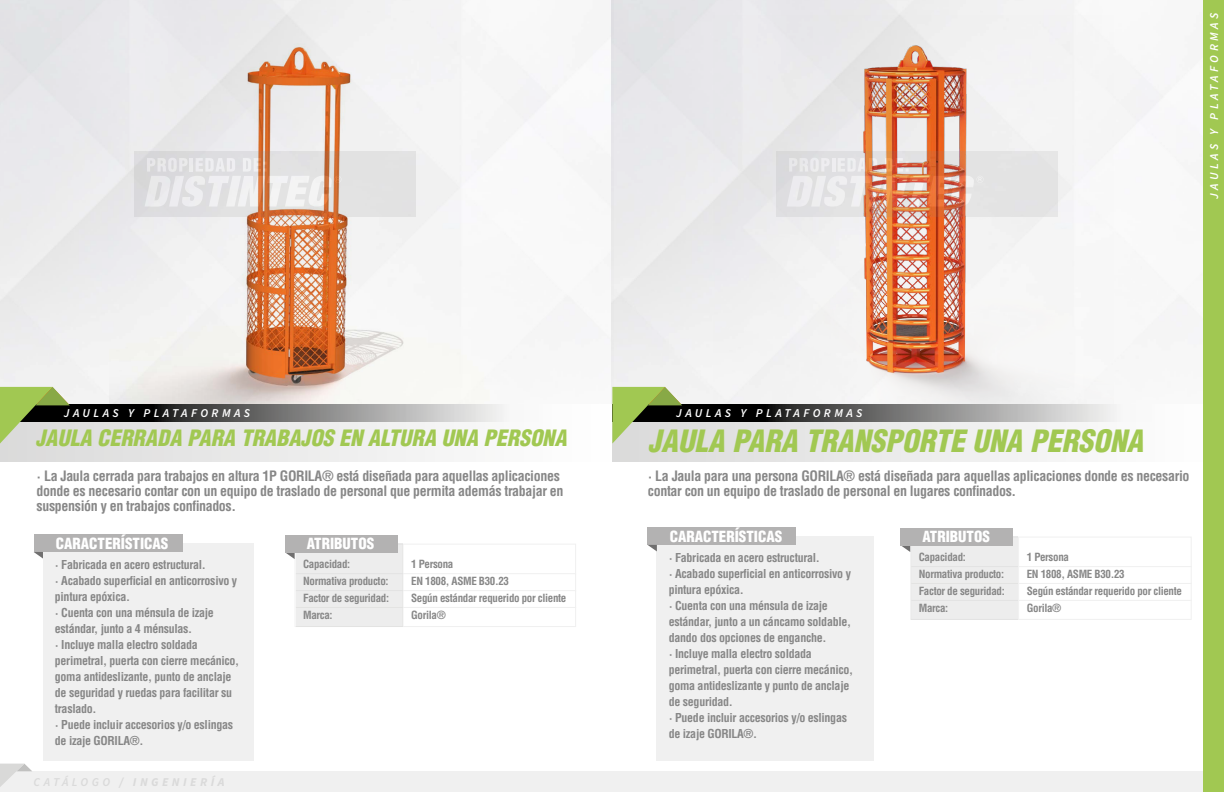
<style>
.page{position:relative;width:1224px;height:792px;background:#fff}
.page>*{position:absolute;margin:0;border:0;box-sizing:border-box;transform-origin:0 0}
.t1{font:italic 900 condensed 30px "Helvetica LT Std";color:#a1c852}
.t2{font:italic 900 condensed 22px "Helvetica LT Std";color:#a1c852}
.t3{font:900 condensed 15px "Helvetica LT Std";color:#fff}
.t4{font:700 condensed 14px/15px "Helvetica LT Std";letter-spacing:-.025em;color:#878787}
.t5{font:700 condensed 12px/16px "Helvetica LT Std";letter-spacing:-.025em;color:#878787}
.t6{font:italic 600 12px "Source Sans Pro";letter-spacing:.29em;color:#fff}
.t7{font:italic 700 12px "Source Sans Pro";letter-spacing:.29em;color:#dadada}
.t8{font:700 condensed 11px "Helvetica LT Std";letter-spacing:-.03em;color:#878787}
.s1{font-weight:600}
</style>
<div class="page">
<img style="left:0;top:0;width:611px;height:405px">
<img style="left:611px;top:0;width:592px;height:405px">
<img style="left:714px;top:16px;width:399px;height:389px">
<img style="left:110px;top:32px;width:381px;height:373px">
<div style="left:43px;top:544px;width:210px;height:217px;background:#f0f0f0"></div>
<div style="left:657px;top:537px;width:217px;height:224px;background:#f0f0f0"></div>
<svg style="left:0;top:421px;width:504px;height:41px"></svg>
<svg style="left:612px;top:421px;width:505px;height:41px"></svg>
<svg style="left:73px;top:405px;width:432px;height:16px;background:#727271"></svg>
<svg style="left:685px;top:405px;width:432px;height:16px;background:#727171"></svg>
<div style="left:34px;top:534px;width:149px;height:18px;background:#b3b2b2"></div>
<div style="left:648px;top:527px;width:148px;height:18px;background:#b3b2b2"></div>
<svg style="left:0;top:387px;width:73px;height:57px;background:#99a978"></svg>
<svg style="left:612px;top:387px;width:73px;height:57px;background:#99a978"></svg>
<div style="left:295px;top:544px;width:281px;height:83px;border:1px solid #f0f0f0"></div>
<div style="left:910px;top:537px;width:282px;height:83px;border:1px solid #f0f0f0"></div>
<hr style="left:296px;top:573px;width:280px;height:1px;background:#f0f0f0">
<hr style="left:911px;top:566px;width:281px;height:1px;background:#f0f0f0">
<hr style="left:296px;top:590px;width:280px;height:1px;background:#f0f0f0">
<hr style="left:911px;top:583px;width:281px;height:1px;background:#f0f0f0">
<hr style="left:296px;top:607px;width:280px;height:1px;background:#f0f0f0">
<hr style="left:911px;top:600px;width:281px;height:1px;background:#f0f0f0">
<hr style="left:403px;top:544px;width:1px;height:83px;background:#f0f0f0">
<hr style="left:1018px;top:537px;width:1px;height:83px;background:#f0f0f0">
<svg style="left:34px;top:552px;width:9px;height:7px"></svg>
<svg style="left:648px;top:545px;width:9px;height:6px"></svg>
<svg style="left:286px;top:553px;width:9px;height:6px"></svg>
<svg style="left:901px;top:545px;width:9px;height:7px"></svg>
<div style="left:296px;top:544px;width:107px;height:83px;background:#ededed"></div>
<div style="left:911px;top:537px;width:107px;height:83px;background:#ededed"></div>
<div style="left:285px;top:535px;width:112px;height:18px;background:#b3b2b2"></div>
<div style="left:900px;top:528px;width:113px;height:17px;background:#b3b2b2"></div>
<svg style="left:776px;top:151px;width:282px;height:66px;background:#dfd3ce"></svg>
<img style="left:787px;top:158px;width:197px;height:49px">
<svg style="left:134px;top:151px;width:282px;height:66px;background:#ded5d1"></svg>
<svg style="left:145px;top:158px;width:196px;height:49px"></svg>
<div style="left:0;top:771px;width:1224px;height:21px;background:#f0f0f0"></div>
<svg style="left:0;top:764px;width:32px;height:23px"></svg>
<div style="left:1203px;top:0;width:21px;height:792px;background:#a1c852"></div>
<p class="t6" style="left:1206px;top:199px;width:188px;rotate:-90deg">JAULAS Y PLATAFORMAS</p>
<p class="t6" style="left:64px;top:405px;width:188px">JAULAS Y PLATAFORMAS</p>
<p class="t6" style="left:676px;top:405px;width:188px">JAULAS Y PLATAFORMAS</p>
<h2 class="t2" style="left:35px;top:424px;width:533px">JAULA CERRADA PARA TRABAJOS EN ALTURA UNA PERSONA</h2>
<h1 class="t1" style="left:648px;top:422px;width:497px">JAULA PARA TRANSPORTE UNA PERSONA</h1>
<p class="t4" style="left:37px;top:468px;width:529px">· La Jaula cerrada para trabajos en altura 1P GORILA® está diseñada para aquellas aplicaciones donde es necesario contar con un equipo de traslado de personal que permita además trabajar en suspensión y en trabajos confinados.</p>
<p class="t4" style="left:648px;top:469px;width:543px">· La Jaula para una persona GORILA® está diseñada para aquellas aplicaciones donde es necesario contar con un equipo de traslado de personal en lugares confinados.</p>
<p class="t3" style="left:56px;top:534px;width:114px">CARACTERÍSTICAS</p>
<p class="t3" style="left:670px;top:527px;width:114px">CARACTERÍSTICAS</p>
<p class="t3" style="left:307px;top:534px;width:69px">ATRIBUTOS</p>
<p class="t5" style="left:55px;top:557px;width:186px">· Fabricada en acero estructural.<br>· Acabado superficial en anticorrosivo y pintura epóxica.<br>· Cuenta con una ménsula de izaje estándar, junto a 4 ménsulas.<br>· Incluye malla electro soldada perimetral, puerta con cierre mecánico, goma antideslizante, punto de anclaje de seguridad y ruedas para facilitar su traslado.<br>· Puede incluir accesorios y/o eslingas de izaje GORILA®.</p>
<p class="t5" style="left:669px;top:550px;width:186px">· Fabricada en acero estructural.<br>· Acabado superficial en anticorrosivo y pintura epóxica.<br>· Cuenta con una ménsula de izaje estándar, junto a un cáncamo soldable, dando dos opciones de enganche.<br>· Incluye malla electro soldada perimetral, puerta con cierre mecánico, goma antideslizante y punto de anclaje de seguridad.<br>· Puede incluir accesorios y/o eslingas de izaje GORILA®.</p>
<p class="t8" style="left:303px;top:557px;width:49px">Capacidad:</p>
<p class="t8" style="left:411px;top:557px;width:44px">1 Persona</p>
<p class="t8" style="left:303px;top:574px;width:87px">Normativa producto:</p>
<p class="t8" style="left:411px;top:574px;width:99px">EN 1808, ASME B30.23</p>
<p class="t8" style="left:303px;top:591px;width:87px">Factor de seguridad:</p>
<p class="t8" style="left:411px;top:591px;width:157px">Según estándar requerido por cliente</p>
<p class="t8" style="left:303px;top:608px;width:31px">Marca:</p>
<p class="t8" style="left:411px;top:608px;width:36px">Gorila®</p>
<p class="t7" style="left:34px;top:774px;width:192px"><span class="s1">CATÁLOGO</span> / INGENIERÍA</p>
<p class="t3" style="left:922px;top:527px;width:69px">ATRIBUTOS</p>
<p class="t8" style="left:919px;top:550px;width:49px">Capacidad:</p>
<p class="t8" style="left:1027px;top:550px;width:44px">1 Persona</p>
<p class="t8" style="left:919px;top:567px;width:87px">Normativa producto:</p>
<p class="t8" style="left:1027px;top:567px;width:99px">EN 1808, ASME B30.23</p>
<p class="t8" style="left:919px;top:584px;width:87px">Factor de seguridad:</p>
<p class="t8" style="left:1027px;top:584px;width:157px">Según estándar requerido por cliente</p>
<p class="t8" style="left:919px;top:601px;width:31px">Marca:</p>
<p class="t8" style="left:1027px;top:601px;width:36px">Gorila®</p>
</div>
